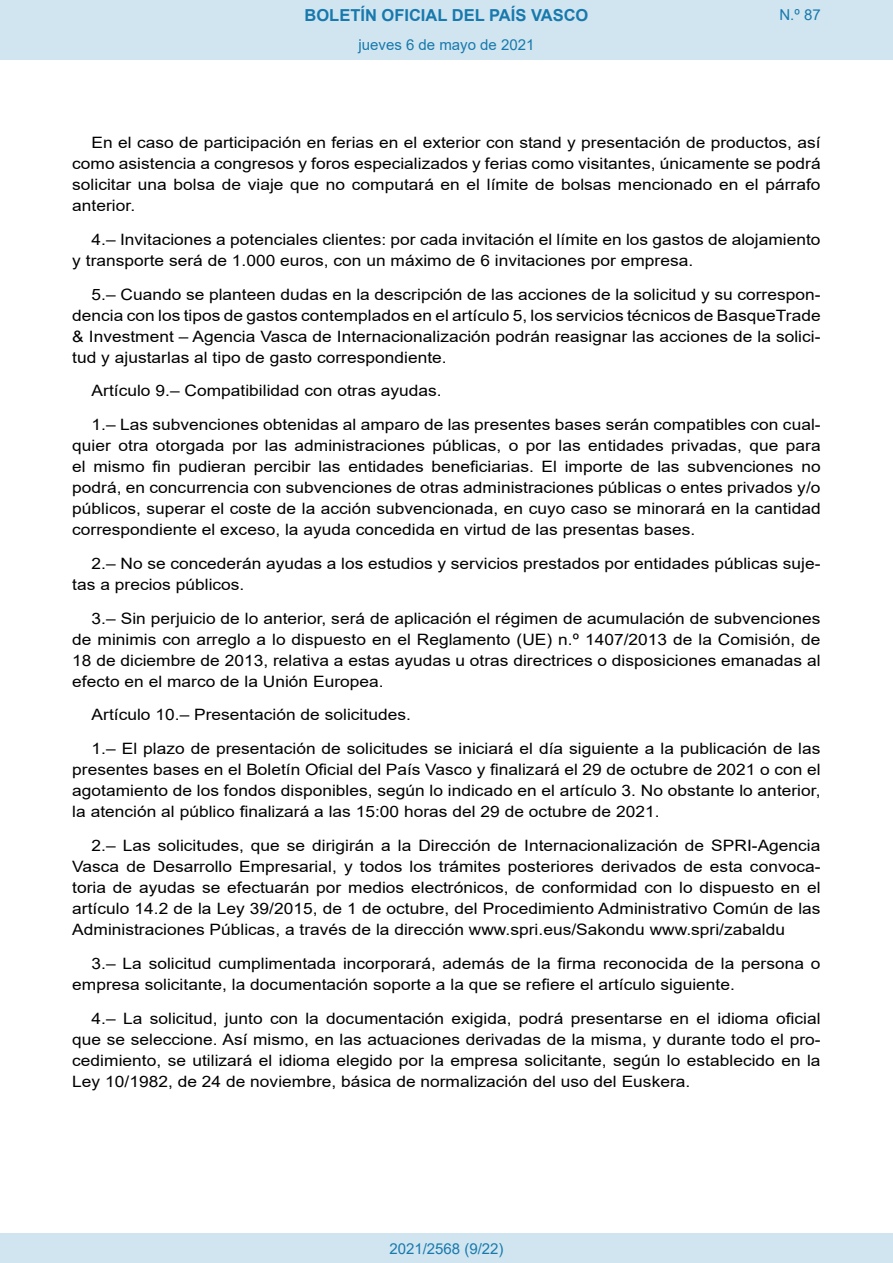
<style>
.page{position:relative;width:893px;height:1263px;background:#fff}
.page>*{position:absolute;margin:0;border:0;box-sizing:border-box;transform-origin:0 0}
.t1{font:700 16.5px "Arial";color:#1879ad}
.BOPVDetalle{font:15.6px/21px "Arial";color:#000;text-align:justify;scale:1.11 1}
.Paginacion_Centro{font:15px "Arial";color:#1879ad}
</style>
<div class="page">
<div style="left:0;top:0;width:893px;height:60px;background:#d0e5f0"></div>
<div style="left:0;top:1233px;width:893px;height:30px;background:#d0e5f0"></div>
<p class="t1" style="left:305px;top:3px;width:285px">BOLETÍN OFICIAL DEL PAÍS VASCO</p>
<p class="Paginacion_Centro" style="left:358px;top:35px;width:177px">jueves 6 de mayo de 2021</p>
<p class="Paginacion_Centro" style="left:779px;top:5px;width:43px">N.º 87</p>
<p class="BOPVDetalle" style="left:72px;top:132px;width:676px;text-indent:19px">En el caso de participación en ferias en el exterior con stand y presentación de productos, así como asistencia a congresos y foros especializados y ferias como visitantes, únicamente se podrá solicitar una bolsa de viaje que no computará en el límite de bolsas mencionado en el párrafo anterior.</p>
<p class="BOPVDetalle" style="left:72px;top:229px;width:676px;text-indent:19px">4.– Invitaciones a potenciales clientes: por cada invitación el límite en los gastos de alojamiento y transporte será de 1.000 euros, con un máximo de 6 invitaciones por empresa.</p>
<p class="BOPVDetalle" style="left:72px;top:284px;width:676px;text-indent:19px">5.– Cuando se planteen dudas en la descripción de las acciones de la solicitud y su correspon&shy;dencia con los tipos de gastos contemplados en el artículo 5, los servicios técnicos de BasqueTrade &amp; Investment – Agencia Vasca de Internacionalización podrán reasignar las acciones de la solici&shy;tud y ajustarlas al tipo de gasto correspondiente.</p>
<p class="BOPVDetalle" style="left:92px;top:380px;width:317px">Artículo 9.– Compatibilidad con otras ayudas.</p>
<p class="BOPVDetalle" style="left:72px;top:414px;width:676px;text-indent:19px">1.– Las subvenciones obtenidas al amparo de las presentes bases serán compatibles con cual&shy;quier otra otorgada por las administraciones públicas, o por las entidades privadas, que para el mismo fin pudieran percibir las entidades beneficiarias. El importe de las subvenciones no podrá, en concurrencia con subvenciones de otras administraciones públicas o entes privados y/o públicos, superar el coste de la acción subvencionada, en cuyo caso se minorará en la cantidad correspondiente el exceso, la ayuda concedida en virtud de las presentas bases.</p>
<p class="BOPVDetalle" style="left:72px;top:553px;width:676px;text-indent:19px">2.– No se concederán ayudas a los estudios y servicios prestados por entidades públicas suje&shy;tas a precios públicos.</p>
<p class="BOPVDetalle" style="left:72px;top:608px;width:676px;text-indent:19px">3.– Sin perjuicio de lo anterior, será de aplicación el régimen de acumulación de subvenciones de minimis con arreglo a lo dispuesto en el Reglamento (UE) n.º 1407/2013 de la Comisión, de 18 de diciembre de 2013, relativa a estas ayudas u otras directrices o disposiciones emanadas al efecto en el marco de la Unión Europea.</p>
<p class="BOPVDetalle" style="left:92px;top:704px;width:289px">Artículo 10.– Presentación de solicitudes.</p>
<p class="BOPVDetalle" style="left:72px;top:738px;width:676px;text-indent:19px">1.– El plazo de presentación de solicitudes se iniciará el día siguiente a la publicación de las presentes bases en el Boletín Oficial del País Vasco y finalizará el 29 de octubre de 2021 o con el agotamiento de los fondos disponibles, según lo indicado en el artículo 3. No obstante lo anterior, la atención al público finalizará a las 15:00 horas del 29 de octubre de 2021.</p>
<p class="BOPVDetalle" style="left:72px;top:835px;width:676px;text-indent:19px">2.– Las solicitudes, que se dirigirán a la Dirección de Internacionalización de SPRI-Agencia Vasca de Desarrollo Empresarial, y todos los trámites posteriores derivados de esta convoca&shy;toria de ayudas se efectuarán por medios electrónicos, de conformidad con lo dispuesto en el artículo 14.2 de la Ley 39/2015, de 1 de octubre, del Procedimiento Administrativo Común de las Administraciones Públicas, a través de la dirección www.spri.eus/Sakondu www.spri/zabaldu</p>
<p class="BOPVDetalle" style="left:72px;top:953px;width:676px;text-indent:19px">3.– La solicitud cumplimentada incorporará, además de la firma reconocida de la persona o empresa solicitante, la documentación soporte a la que se refiere el artículo siguiente.</p>
<p class="BOPVDetalle" style="left:72px;top:1007px;width:676px;text-indent:19px">4.– La solicitud, junto con la documentación exigida, podrá presentarse en el idioma oficial que se seleccione. Así mismo, en las actuaciones derivadas de la misma, y durante todo el pro&shy;cedimiento, se utilizará el idioma elegido por la empresa solicitante, según lo establecido en la Ley 10/1982, de 24 de noviembre, básica de normalización del uso del Euskera.</p>
<p class="Paginacion_Centro" style="left:389px;top:1238px;width:116px">2021/2568 (9/22)</p>
</div>
